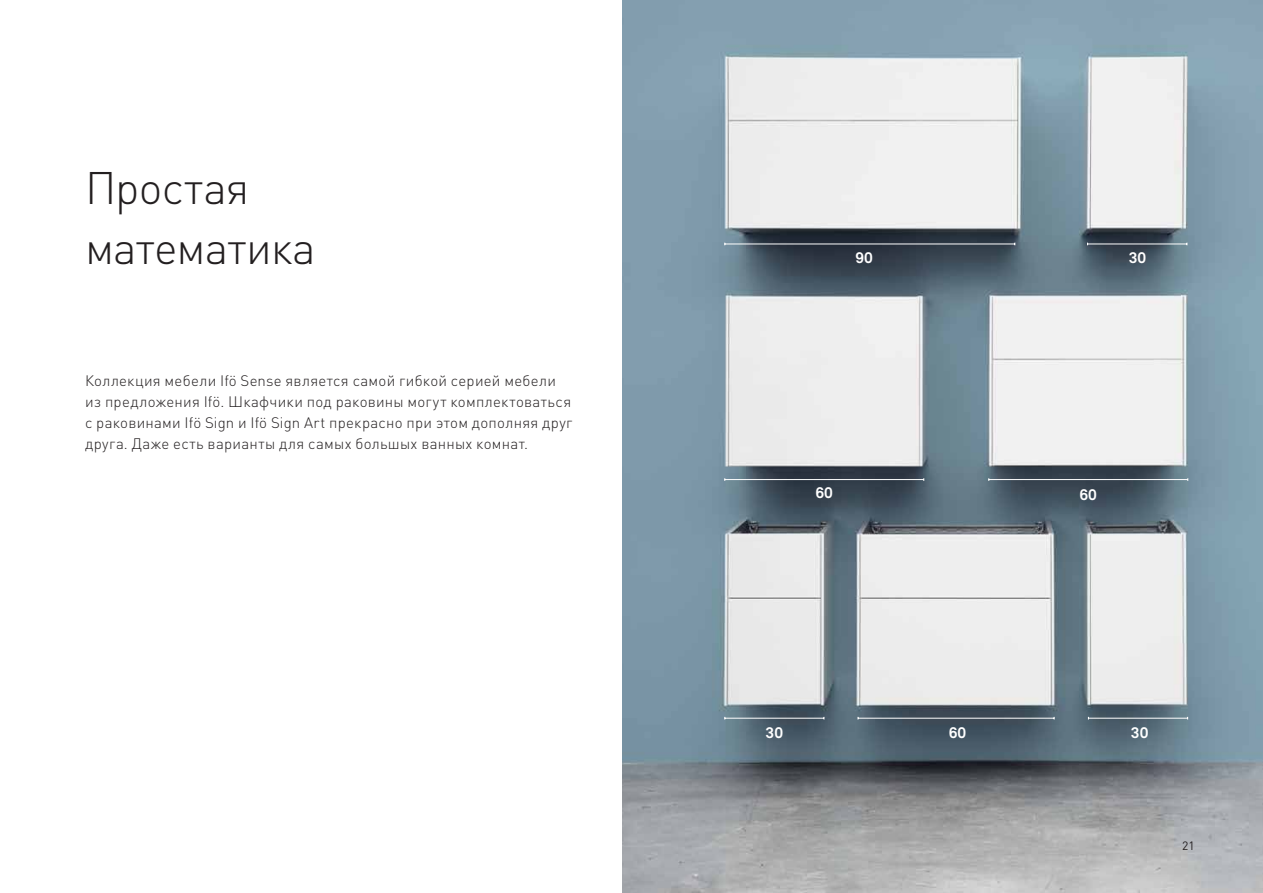
<style>
.page{position:relative;width:1263px;height:893px;background:#fff}
.page>*{position:absolute;margin:0;border:0;box-sizing:border-box;transform-origin:0 0}
.t1{font:300 45px/60px "DIN Pro";letter-spacing:-.02em;color:#231f20}
.t2{font:700 15.3px "Akkurat Pro";color:#fff}
.t3{font:300 15px/21px "DIN Pro";letter-spacing:.015em;color:#231f20}
.t4{font:12px "DIN Pro";color:#231f20}
</style>
<div class="page">
<img style="left:623px;top:0;width:640px;height:893px">
<hr style="left:725px;top:244px;width:290px;height:1px;background:#fff">
<hr style="left:725px;top:479px;width:199px;height:1px;background:#fff">
<hr style="left:725px;top:718px;width:99px;height:1px;background:#fff">
<hr style="left:1088px;top:718px;width:99px;height:1px;background:#fff">
<hr style="left:989px;top:479px;width:199px;height:1px;background:#fff">
<hr style="left:1087px;top:244px;width:100px;height:1px;background:#fff">
<hr style="left:858px;top:718px;width:196px;height:1px;background:#fff">
<h1 class="t1" style="left:85px;top:156px;width:232px">П ростая математика</h1>
<p class="t3" style="left:85px;top:369px;width:489px">Коллекция мебели Ifö Sense является самой гибкой серией мебели из предложения Ifö. Шкафчики под раковины могут комплектоваться с раковинами Ifö Sign и Ifö Sign Art прекрасно при этом дополняя друг друга. Даже есть варианты для самых большых ванных комнат.</p>
<p class="t2" style="left:855px;top:248px;width:19px">90</p>
<p class="t2" style="left:815px;top:483px;width:19px">60</p>
<p class="t2" style="left:1129px;top:248px;width:19px">30</p>
<p class="t2" style="left:1079px;top:485px;width:19px">60</p>
<p class="t2" style="left:766px;top:723px;width:19px">30</p>
<p class="t2" style="left:1131px;top:723px;width:19px">30</p>
<p class="t2" style="left:949px;top:723px;width:19px">60</p>
<p class="t4" style="left:1182px;top:838px;width:14px">21</p>
</div>
